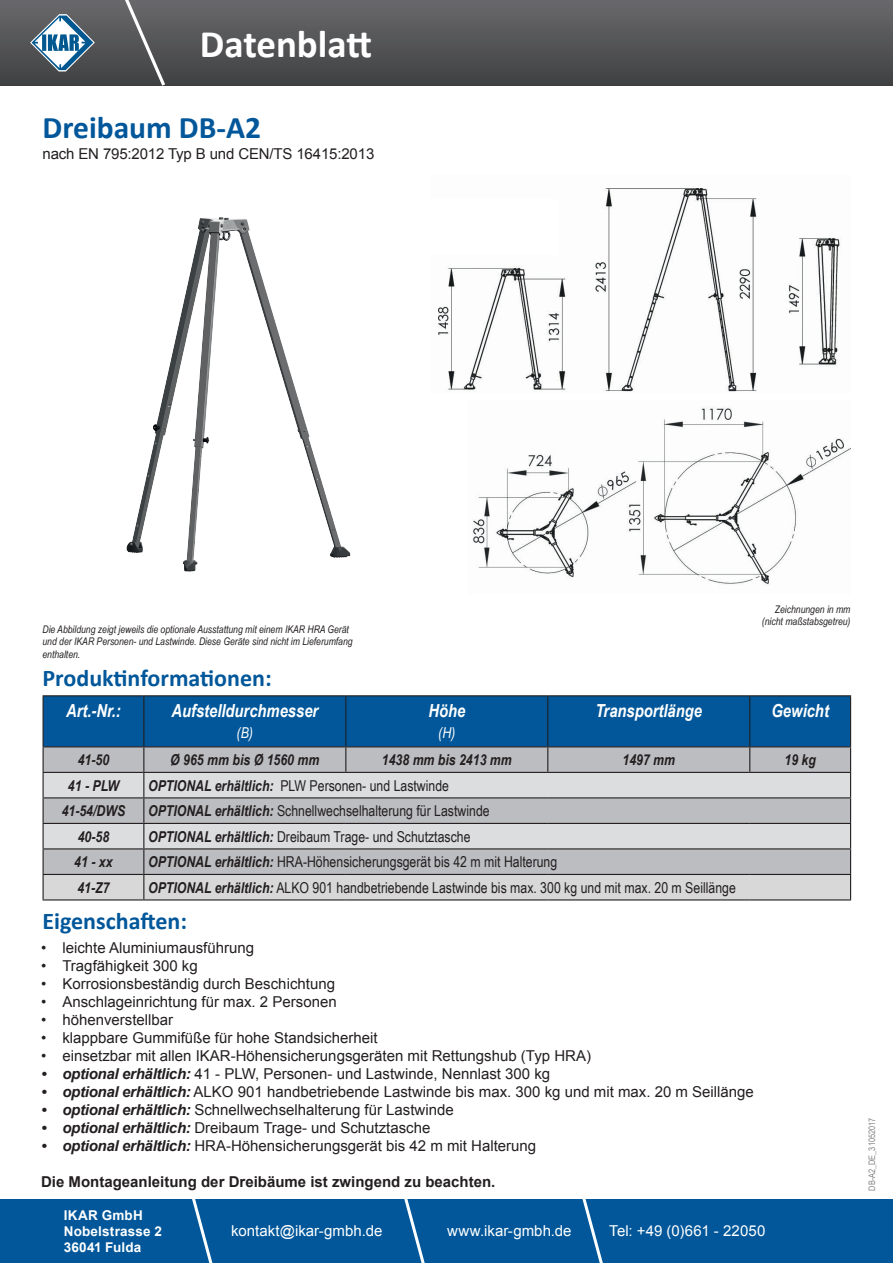
<style>
.page{position:relative;width:893px;height:1263px;background:#fff}
.page>*{position:absolute;margin:0;border:0;box-sizing:border-box;transform-origin:0 0}
.t1{font:700 39px "Calibri";color:#fff}
.t2{font:700 31.5px "Calibri";color:#01579a}
.t3{font:700 24px "Calibri";color:#01579a}
.t4{font:italic 700 18px "Arial Narrow";color:#fff}
.t5{font:15px "Arial";color:#231f20}
.t6{font:15px "Arial Narrow";color:#231f20}
.t7{font:italic 700 15px "Arial Narrow";color:#231f20}
.t8{font:15px "Arial";color:#fff}
.t9{font:700 15px "Arial";color:#231f20}
.t10{font:italic 15px "Arial Narrow";color:#fff}
.t11{font:700 13.5px/16.2px "Arial";letter-spacing:.015em;color:#fff}
.t12{font:italic 10.5px/12.6px "Arial Narrow";color:#231f20;text-align:right}
.t13{font:9px "Arial Narrow";color:#808285}
.s1{font-weight:700;font-style:italic}
</style>
<div class="page">
<div style="left:0;top:0;width:893px;height:85px;background:linear-gradient(to bottom,#69696c,#404142)"></div>
<svg style="left:117px;top:0;width:51px;height:86px;background:#5f6061"></svg>
<svg style="left:30px;top:14px;width:65px;height:58px"></svg>
<div style="left:0;top:1199px;width:893px;height:64px;background:#01579a"></div>
<svg style="left:192px;top:1199px;width:21px;height:64px"></svg>
<svg style="left:404px;top:1199px;width:21px;height:64px"></svg>
<svg style="left:582px;top:1199px;width:21px;height:64px"></svg>
<img style="left:472px;top:407px;width:378px;height:178px">
<img style="left:438px;top:188px;width:403px;height:204px">
<div style="left:431px;top:200px;width:127px;height:55px;background:#fff"></div>
<img style="left:126px;top:217px;width:225px;height:355px">
<svg style="left:43px;top:696px;width:808px;height:203px;background:#95abbd"></svg>
<hr style="left:43px;top:695px;width:101px;height:1px;background:#231f20">
<hr style="left:43px;top:696px;width:1px;height:50px;background:#231f20">
<hr style="left:144px;top:695px;width:202px;height:1px;background:#231f20">
<hr style="left:143px;top:696px;width:1px;height:50px;background:#231f20">
<hr style="left:346px;top:695px;width:202px;height:1px;background:#231f20">
<hr style="left:345px;top:696px;width:1px;height:50px;background:#231f20">
<hr style="left:548px;top:695px;width:202px;height:1px;background:#231f20">
<hr style="left:547px;top:696px;width:1px;height:50px;background:#231f20">
<hr style="left:750px;top:695px;width:101px;height:1px;background:#231f20">
<hr style="left:749px;top:696px;width:1px;height:50px;background:#231f20">
<hr style="left:850px;top:696px;width:1px;height:50px;background:#231f20">
<hr style="left:43px;top:746px;width:101px;height:1px;background:#231f20">
<hr style="left:144px;top:746px;width:202px;height:1px;background:#231f20">
<hr style="left:346px;top:746px;width:202px;height:1px;background:#231f20">
<hr style="left:548px;top:746px;width:202px;height:1px;background:#231f20">
<hr style="left:750px;top:746px;width:101px;height:1px;background:#231f20">
<hr style="left:43px;top:797px;width:101px;height:1px;background:#231f20">
<hr style="left:144px;top:797px;width:202px;height:1px;background:#231f20">
<hr style="left:346px;top:797px;width:202px;height:1px;background:#231f20">
<hr style="left:548px;top:797px;width:202px;height:1px;background:#231f20">
<hr style="left:750px;top:797px;width:101px;height:1px;background:#231f20">
<hr style="left:43px;top:823px;width:101px;height:1px;background:#231f20">
<hr style="left:144px;top:823px;width:202px;height:1px;background:#231f20">
<hr style="left:346px;top:823px;width:202px;height:1px;background:#231f20">
<hr style="left:548px;top:823px;width:202px;height:1px;background:#231f20">
<hr style="left:750px;top:823px;width:101px;height:1px;background:#231f20">
<hr style="left:43px;top:848px;width:101px;height:1px;background:#231f20">
<hr style="left:144px;top:848px;width:202px;height:1px;background:#231f20">
<hr style="left:346px;top:848px;width:202px;height:1px;background:#231f20">
<hr style="left:548px;top:848px;width:202px;height:1px;background:#231f20">
<hr style="left:750px;top:848px;width:101px;height:1px;background:#231f20">
<hr style="left:43px;top:874px;width:101px;height:1px;background:#231f20">
<hr style="left:144px;top:874px;width:202px;height:1px;background:#231f20">
<hr style="left:346px;top:874px;width:202px;height:1px;background:#231f20">
<hr style="left:548px;top:874px;width:202px;height:1px;background:#231f20">
<hr style="left:750px;top:874px;width:101px;height:1px;background:#231f20">
<hr style="left:43px;top:899px;width:101px;height:1px;background:#231f20">
<hr style="left:144px;top:899px;width:202px;height:1px;background:#231f20">
<hr style="left:346px;top:899px;width:202px;height:1px;background:#231f20">
<hr style="left:548px;top:899px;width:202px;height:1px;background:#231f20">
<hr style="left:750px;top:899px;width:101px;height:1px;background:#231f20">
<h1 class="t1" style="left:200px;top:19px;width:174px">Datenblatt</h1>
<h2 class="t2" style="left:43px;top:108px;width:220px">Dreibaum DB-A2</h2>
<p class="t5" style="left:43px;top:144px;width:333px">nach EN 795:2012 Typ B und CEN/TS 16415:2013</p>
<p class="t12" style="left:43px;top:622px;width:312px;text-align:left">Die Abbildung zeigt jeweils die optionale Ausstattung mit einem IKAR HRA Gerät und der IKAR Personen- und Lastwinde. Diese Geräte sind nicht im Lieferumfang enthalten.</p>
<h3 class="t3" style="left:43px;top:662px;width:231px">Produktinformationen:</h3>
<p class="t4" style="left:66px;top:697px;width:56px">Art.-Nr.:</p>
<p class="t4" style="left:171px;top:697px;width:148px">Aufstelldurchmesser</p>
<p class="t10" style="left:237px;top:723px;width:18px">(B)</p>
<p class="t4" style="left:428px;top:697px;width:38px">Höhe</p>
<p class="t10" style="left:438px;top:723px;width:19px">(H)</p>
<p class="t12" style="left:762px;top:602px;width:90px">Zeichnungen in mm (nicht maßstabsgetreu)</p>
<p class="t4" style="left:596px;top:697px;width:108px">Transportlänge</p>
<p class="t4" style="left:771px;top:697px;width:59px">Gewicht</p>
<p class="t7" style="left:78px;top:748px;width:33px">41-50</p>
<p class="t7" style="left:170px;top:748px;width:151px">Ø 965 mm bis Ø 1560 mm</p>
<p class="t7" style="left:382px;top:748px;width:131px">1438 mm bis 2413 mm</p>
<p class="t7" style="left:622px;top:748px;width:54px">1497 mm</p>
<p class="t7" style="left:784px;top:748px;width:33px">19 kg</p>
<p class="t7" style="left:68px;top:774px;width:53px">41 - PLW</p>
<p class="t6" style="left:148px;top:774px;width:302px"><span class="s1">OPTIONAL erhältlich:</span> PLW Personen- und Lastwinde</p>
<p class="t7" style="left:62px;top:799px;width:65px">41-54/DWS</p>
<p class="t6" style="left:148px;top:800px;width:343px"><span class="s1">OPTIONAL erhältlich:</span> Schnellwechselhalterung für Lastwinde</p>
<p class="t7" style="left:78px;top:825px;width:33px">40-58</p>
<p class="t6" style="left:148px;top:825px;width:324px"><span class="s1">OPTIONAL erhältlich:</span> Dreibaum Trage- und Schutztasche</p>
<p class="t7" style="left:74px;top:850px;width:40px">41 - xx</p>
<p class="t6" style="left:148px;top:851px;width:411px"><span class="s1">OPTIONAL erhältlich:</span> HRA-Höhensicherungsgerät bis 42 m mit Halterung</p>
<p class="t7" style="left:77px;top:876px;width:34px">41-Z7</p>
<p class="t6" style="left:148px;top:876px;width:589px"><span class="s1">OPTIONAL erhältlich:</span> ALKO 901 handbetriebende Lastwinde bis max. 300 kg und mit max. 20 m Seillänge</p>
<h3 class="t3" style="left:43px;top:906px;width:146px">Eigenschaften:</h3>
<p class="t5" style="left:41px;top:938px;width:214px">• leichte Aluminiumausführung</p>
<p class="t5" style="left:41px;top:956px;width:158px">• Tragfähigkeit 300 kg</p>
<p class="t5" style="left:41px;top:974px;width:295px">• Korrosionsbeständig durch Beschichtung</p>
<p class="t5" style="left:41px;top:992px;width:297px">• Anschlageinrichtung für max. 2 Personen</p>
<p class="t5" style="left:41px;top:1010px;width:134px">• höhenverstellbar</p>
<p class="t5" style="left:41px;top:1028px;width:338px">• klappbare Gummifüße für hohe Standsicherheit</p>
<p class="t5" style="left:41px;top:1046px;width:551px">• einsetzbar mit allen IKAR-Höhensicherungsgeräten mit Rettungshub (Typ HRA)</p>
<p class="t5" style="left:41px;top:1064px;width:511px"><span class="s1">• optional erhältlich:</span> 41 - PLW, Personen- und Lastwinde, Nennlast 300 kg</p>
<p class="t5" style="left:41px;top:1082px;width:714px"><span class="s1">• optional erhältlich:</span> ALKO 901 handbetriebende Lastwinde bis max. 300 kg und mit max. 20 m Seillänge</p>
<p class="t5" style="left:41px;top:1100px;width:414px"><span class="s1">• optional erhältlich:</span> Schnellwechselhalterung für Lastwinde</p>
<p class="t5" style="left:41px;top:1118px;width:391px"><span class="s1">• optional erhältlich:</span> Dreibaum Trage- und Schutztasche</p>
<p class="t5" style="left:41px;top:1136px;width:497px"><span class="s1">• optional erhältlich:</span> HRA-Höhensicherungsgerät bis 42 m mit Halterung</p>
<p class="t9" style="left:41px;top:1171px;width:456px">Die Montageanleitung der Dreibäume ist zwingend zu beachten.</p>
<p class="t11" style="left:64px;top:1207px;width:100px">IKAR GmbH<br>Nobelstrasse 2<br>36041 Fulda</p>
<p class="t8" style="left:231px;top:1221px;width:153px">kontakt@ikar-gmbh.de</p>
<p class="t8" style="left:447px;top:1221px;width:126px">www.ikar-gmbh.de</p>
<p class="t8" style="left:609px;top:1221px;width:158px">Tel: +49 (0)661 - 22050</p>
<p class="t13" style="left:865px;top:1191px;width:75px;rotate:-90deg">DB-A2_DE_31052017</p>
</div>
